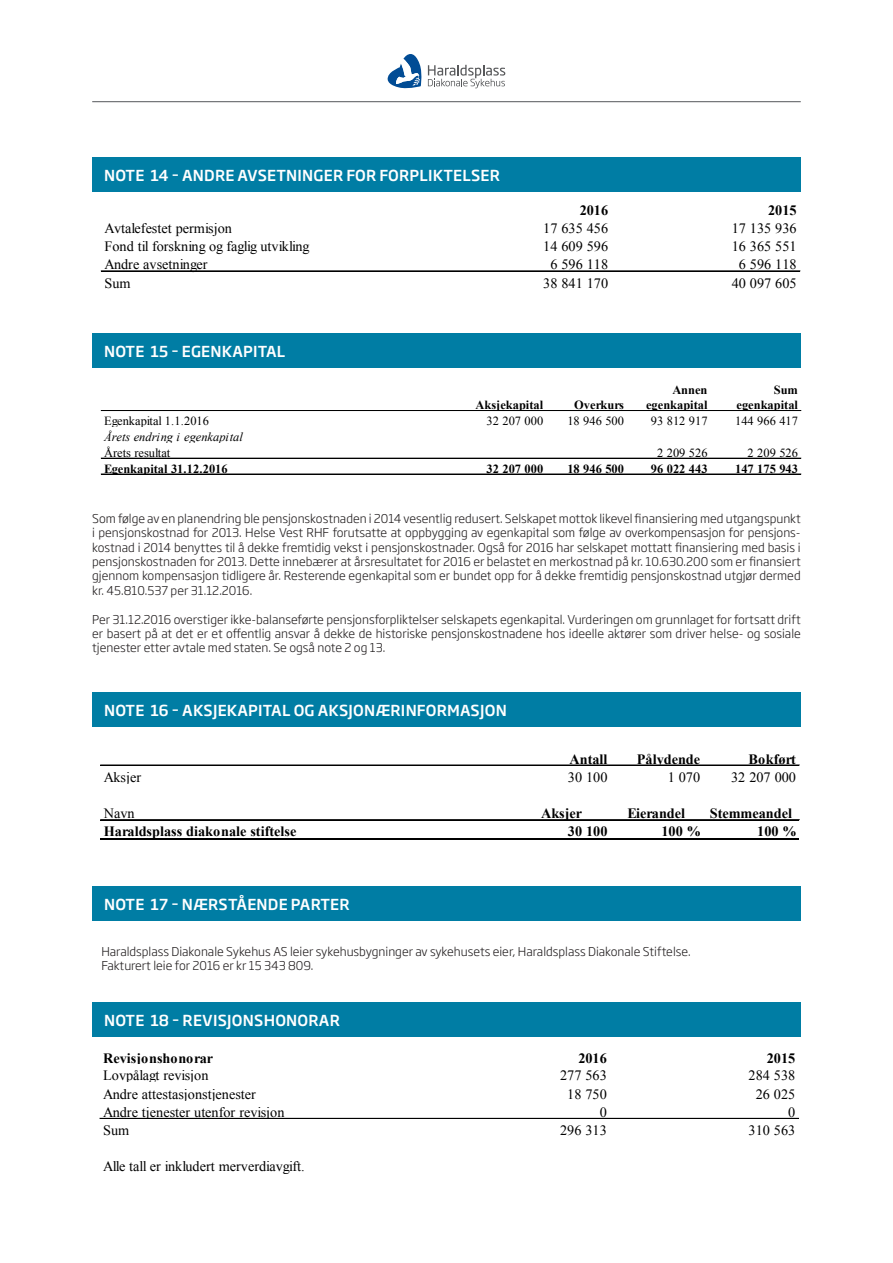
<style>
.page{position:relative;width:893px;height:1263px;background:#fff}
.page>*{position:absolute;margin:0;border:0;box-sizing:border-box;transform-origin:0 0}
.t1{font:500 15px "Soho Gothic Pro";letter-spacing:.015em;color:#fff}
.t2{font:14.25px "Times New Roman";color:#000}
.t3{font:700 14.25px "Times New Roman";color:#000}
.t4{font:700 12.45px/15.9px "Times New Roman";color:#000;text-align:right}
.t5{font:12.45px "Times New Roman";color:#000}
.t6{font:italic 12.45px "Times New Roman";color:#000}
.t7{font:300 12px/14.4px "Soho Gothic Pro";color:#231f20;text-align:justify}
</style>
<div class="page">
<svg style="left:388px;top:54px;width:34px;height:34px"></svg>
<svg style="left:428px;top:65px;width:77px;height:23px"></svg>
<hr style="left:92px;top:101px;width:709px;height:1px;background:#54575a">
<div style="left:92px;top:157px;width:709px;height:35px;background:#007da4"></div>
<div style="left:92px;top:334px;width:709px;height:34px;background:#007da4"></div>
<div style="left:92px;top:692px;width:709px;height:34px;background:#007da4"></div>
<div style="left:92px;top:887px;width:709px;height:34px;background:#007da4"></div>
<div style="left:92px;top:1002px;width:709px;height:35px;background:#007da4"></div>
<hr style="left:101px;top:271px;width:699px;height:1px;background:#000">
<hr style="left:101px;top:410px;width:700px;height:1px;background:#000">
<hr style="left:101px;top:458px;width:700px;height:1px;background:#000">
<hr style="left:101px;top:474px;width:700px;height:1px;background:#000">
<hr style="left:101px;top:765px;width:698px;height:1px;background:#000">
<hr style="left:101px;top:819px;width:698px;height:1px;background:#000">
<hr style="left:101px;top:820px;width:698px;height:1px;background:#000">
<hr style="left:101px;top:838px;width:698px;height:1px;background:#000">
<hr style="left:100px;top:1118px;width:698px;height:1px;background:#000">
<p class="t1" style="left:104px;top:164px;width:397px">NOTE 14 – ANDRE AVSETNINGER FOR FORPLIKTELSER</p>
<p class="t3" style="left:580px;top:200px;width:30px">2016</p>
<p class="t3" style="left:768px;top:200px;width:30px">2015</p>
<p class="t2" style="left:104px;top:219px;width:129px">Avtalefestet permisjon</p>
<p class="t2" style="left:543px;top:219px;width:66px">17 635 456</p>
<p class="t2" style="left:732px;top:219px;width:66px">17 135 936</p>
<p class="t2" style="left:104px;top:237px;width:207px">Fond til forskning og faglig utvikling</p>
<p class="t2" style="left:543px;top:237px;width:66px">14 609 596</p>
<p class="t2" style="left:732px;top:237px;width:66px">16 365 551</p>
<p class="t2" style="left:104px;top:255px;width:104px">Andre avsetninger</p>
<p class="t2" style="left:550px;top:255px;width:59px">6 596 118</p>
<p class="t2" style="left:739px;top:255px;width:59px">6 596 118</p>
<p class="t2" style="left:104px;top:273px;width:28px">Sum</p>
<p class="t2" style="left:543px;top:273px;width:66px">38 841 170</p>
<p class="t2" style="left:732px;top:273px;width:66px">40 097 605</p>
<p class="t1" style="left:104px;top:340px;width:183px">NOTE 15 – EGENKAPITAL</p>
<p class="t4" style="left:476px;top:397px;width:69px">Aksjekapital</p>
<p class="t4" style="left:574px;top:397px;width:51px">Overkurs</p>
<p class="t4" style="left:646px;top:381px;width:63px">Annen egenkapital</p>
<p class="t4" style="left:737px;top:381px;width:63px">Sum egenkapital</p>
<p class="t5" style="left:104px;top:413px;width:106px">Egenkapital 1.1.2016</p>
<p class="t5" style="left:487px;top:413px;width:58px">32 207 000</p>
<p class="t5" style="left:567px;top:413px;width:58px">18 946 500</p>
<p class="t5" style="left:651px;top:413px;width:58px">93 812 917</p>
<p class="t5" style="left:735px;top:413px;width:64px">144 966 417</p>
<p class="t6" style="left:104px;top:428px;width:140px">Årets endring i egenkapital</p>
<p class="t5" style="left:104px;top:444px;width:68px">Årets resultat</p>
<p class="t5" style="left:657px;top:444px;width:52px">2 209 526</p>
<p class="t5" style="left:748px;top:444px;width:52px">2 209 526</p>
<p class="t4" style="left:104px;top:460px;width:125px">Egenkapital 31.12.2016</p>
<p class="t4" style="left:487px;top:460px;width:58px">32 207 000</p>
<p class="t4" style="left:567px;top:460px;width:58px">18 946 500</p>
<p class="t4" style="left:651px;top:460px;width:58px">96 022 443</p>
<p class="t4" style="left:735px;top:460px;width:64px">147 175 943</p>
<p class="t7" style="left:92px;top:510px;width:710px">Som følge av en planendring ble pensjonskostnaden i 2014 vesentlig redusert. Selskapet mottok likevel finansiering med utgangspunkt i pensjonskostnad for 2013. Helse Vest RHF forutsatte at oppbygging av egenkapital som følge av overkompensasjon for pensjons&shy;kostnad i 2014 benyttes til å dekke fremtidig vekst i pensjonskostnader. Også for 2016 har selskapet mottatt finansiering med basis i pensjonskostnaden for 2013. Dette innebærer at årsresultatet for 2016 er belastet en merkostnad på kr. 10.630.200 som er finansiert gjennom kompensasjon tidligere år. Resterende egenkapital som er bundet opp for å dekke fremtidig pensjonskostnad utgjør dermed kr. 45.810.537 per 31.12.2016.</p>
<p class="t7" style="left:92px;top:611px;width:710px">Per 31.12.2016 overstiger ikke-balanseførte pensjonsforpliktelser selskapets egenkapital. Vurderingen om grunnlaget for fortsatt drift er basert på at det er et offentlig ansvar å dekke de historiske pensjonskostnadene hos ideelle aktører som driver helse- og sosiale tjenester etter avtale med staten. Se også note 2 og 13.</p>
<p class="t1" style="left:104px;top:698px;width:404px">NOTE 16 – AKSJEKAPITAL OG AKSJONÆRINFORMASJON</p>
<p class="t3" style="left:570px;top:749px;width:40px">Antall</p>
<p class="t3" style="left:637px;top:749px;width:65px">Pålydende</p>
<p class="t3" style="left:748px;top:749px;width:49px">Bokført</p>
<p class="t2" style="left:104px;top:767px;width:39px">Aksjer</p>
<p class="t2" style="left:568px;top:767px;width:41px">30 100</p>
<p class="t2" style="left:668px;top:767px;width:34px">1 070</p>
<p class="t2" style="left:731px;top:767px;width:66px">32 207 000</p>
<p class="t2" style="left:104px;top:804px;width:32px">Navn</p>
<p class="t3" style="left:541px;top:804px;width:43px">Aksjer</p>
<p class="t3" style="left:627px;top:804px;width:59px">Eierandel</p>
<p class="t3" style="left:710px;top:804px;width:84px">Stemmeandel</p>
<p class="t3" style="left:104px;top:821px;width:194px">Haraldsplass diakonale stiftelse</p>
<p class="t3" style="left:568px;top:821px;width:41px">30 100</p>
<p class="t3" style="left:661px;top:821px;width:41px">100 %</p>
<p class="t3" style="left:757px;top:821px;width:41px">100 %</p>
<p class="t1" style="left:104px;top:893px;width:247px">NOTE 17 – NÆRSTÅENDE PARTER</p>
<p class="t7" style="left:101px;top:943px;width:591px">Haraldsplass Diakonale Sykehus AS leier sykehusbygninger av sykehusets eier, Haraldsplass Diakonale Stiftelse.<br>Fakturert leie for 2016 er kr 15 343 809.</p>
<p class="t1" style="left:104px;top:1009px;width:237px">NOTE 18 – REVISJONSHONORAR</p>
<p class="t3" style="left:103px;top:1048px;width:112px">Revisjonshonorar</p>
<p class="t3" style="left:578px;top:1048px;width:30px">2016</p>
<p class="t3" style="left:767px;top:1048px;width:30px">2015</p>
<p class="t2" style="left:103px;top:1066px;width:107px">Lovpålagt revisjon</p>
<p class="t2" style="left:560px;top:1066px;width:48px">277 563</p>
<p class="t2" style="left:749px;top:1066px;width:48px">284 538</p>
<p class="t2" style="left:103px;top:1084px;width:154px">Andre attestasjonstjenester</p>
<p class="t2" style="left:567px;top:1084px;width:41px">18 750</p>
<p class="t2" style="left:756px;top:1084px;width:41px">26 025</p>
<p class="t2" style="left:103px;top:1102px;width:183px">Andre tjenester utenfor revisjon</p>
<p class="t2" style="left:600px;top:1102px;width:9px">0</p>
<p class="t2" style="left:788px;top:1102px;width:9px">0</p>
<p class="t2" style="left:103px;top:1121px;width:28px">Sum</p>
<p class="t2" style="left:560px;top:1121px;width:48px">296 313</p>
<p class="t2" style="left:749px;top:1121px;width:48px">310 563</p>
<p class="t2" style="left:103px;top:1157px;width:203px">Alle tall er inkludert merverdiavgift.</p>
</div>
